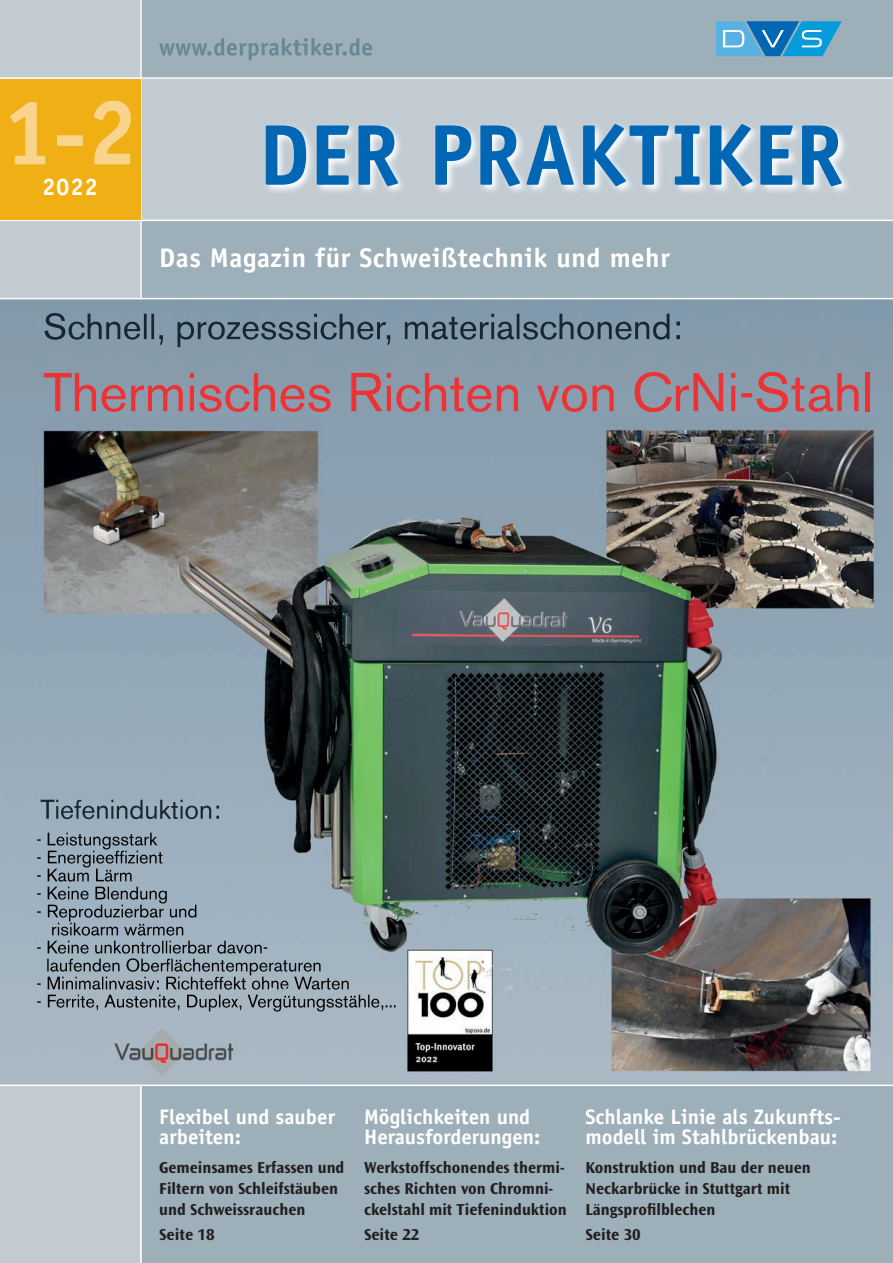
<style>
.page{position:relative;width:893px;height:1263px;background:#fff}
.page>*{position:absolute;margin:0;border:0;box-sizing:border-box;transform-origin:0 0}
.t1{font:700 93px "Officina Sans Std";color:#f9d48d}
.t2{font:700 27px "Officina Sans Std";letter-spacing:.02em;color:#fff}
.t3{font:700 24px "Officina Sans Std";color:#fff}
.t4{font:700 21px/19.5px "Officina Sans Std";color:#fff}
.t5{font:700 16.5px/21px "Ocean Sans Std";color:#231f20}
</style>
<div class="page">
<img style="left:0;top:299px;width:893px;height:785px">
<img style="left:41px;top:800px;width:178px;height:19px">
<img style="left:48px;top:833px;width:109px;height:13px">
<img style="left:48px;top:851px;width:114px;height:16px">
<img style="left:48px;top:869px;width:84px;height:13px">
<img style="left:48px;top:887px;width:119px;height:16px">
<img style="left:48px;top:905px;width:148px;height:16px">
<img style="left:58px;top:923px;width:125px;height:13px">
<img style="left:48px;top:941px;width:214px;height:13px">
<img style="left:47px;top:958px;width:240px;height:17px">
<img style="left:304px;top:963px;width:17px;height:9px">
<img style="left:48px;top:977px;width:230px;height:13px">
<img style="left:280px;top:977px;width:69px;height:13px">
<img style="left:48px;top:995px;width:233px;height:16px">
<img style="left:284px;top:995px;width:85px;height:15px">
<img style="left:45px;top:313px;width:474px;height:34px">
<img style="left:523px;top:314px;width:157px;height:26px">
<img style="left:44px;top:372px;width:815px;height:40px">
<img style="left:866px;top:373px;width:4px;height:38px">
<div style="left:0;top:0;width:140px;height:298px;background:#c2cbd2"></div>
<div style="left:140px;top:0;width:753px;height:298px;background:#9dafb8"></div>
<div style="left:0;top:79px;width:893px;height:141px;background:#c2cbd2"></div>
<hr style="left:0;top:77px;width:893px;height:2px;background:#fff">
<hr style="left:0;top:220px;width:893px;height:1px;background:#fff">
<hr style="left:140px;top:0;width:2px;height:299px;background:#fff">
<svg style="left:716px;top:21px;width:126px;height:35px;background:#409ed1"></svg>
<div style="left:0;top:79px;width:140px;height:141px;background:#f0b015"></div>
<svg style="left:159px;top:38px;width:213px;height:22px"></svg>
<img style="left:265px;top:126px;width:582px;height:66px">
<svg style="left:266px;top:124px;width:576px;height:62px"></svg>
<div style="left:140px;top:1086px;width:753px;height:177px;background:#9dafb8"></div>
<div style="left:0;top:1086px;width:142px;height:177px;background:#c2cbd2"></div>
<hr style="left:140px;top:1085px;width:2px;height:178px;background:#fff">
<h1 class="t1" style="left:2px;top:75px;width:137px">1-2</h1>
<h3 class="t3" style="left:42px;top:172px;width:57px">2022</h3>
<h2 class="t2" style="left:159px;top:241px;width:512px">Das Magazin für Schweißtechnik und mehr</h2>
<p class="t4" style="left:159px;top:1107px;width:177px">Flexibel und sauber arbeiten:</p>
<p class="t5" style="left:159px;top:1157px;width:187px">Gemeinsames Erfassen und<br>Filtern von Schleifstäuben und Schweissrauchen</p>
<p class="t5" style="left:159px;top:1224px;width:57px">Seite 18</p>
<p class="t4" style="left:364px;top:1107px;width:178px">Möglichkeiten und<br>Herausforderungen:</p>
<p class="t5" style="left:364px;top:1157px;width:204px">Werkstoffschonendes thermi&shy;sches Richten von Chromni&shy;ckelstahl mit Tiefeninduktion</p>
<p class="t5" style="left:364px;top:1224px;width:57px">Seite 22</p>
<p class="t4" style="left:585px;top:1107px;width:257px">Schlanke Linie als Zukunfts&shy;modell im Stahlbrückenbau:</p>
<p class="t5" style="left:585px;top:1157px;width:227px">Konstruktion und Bau der neuen<br>Neckarbrücke in Stuttgart mit<br>Längsprofilblechen</p>
<p class="t5" style="left:585px;top:1224px;width:57px">Seite 30</p>
</div>
